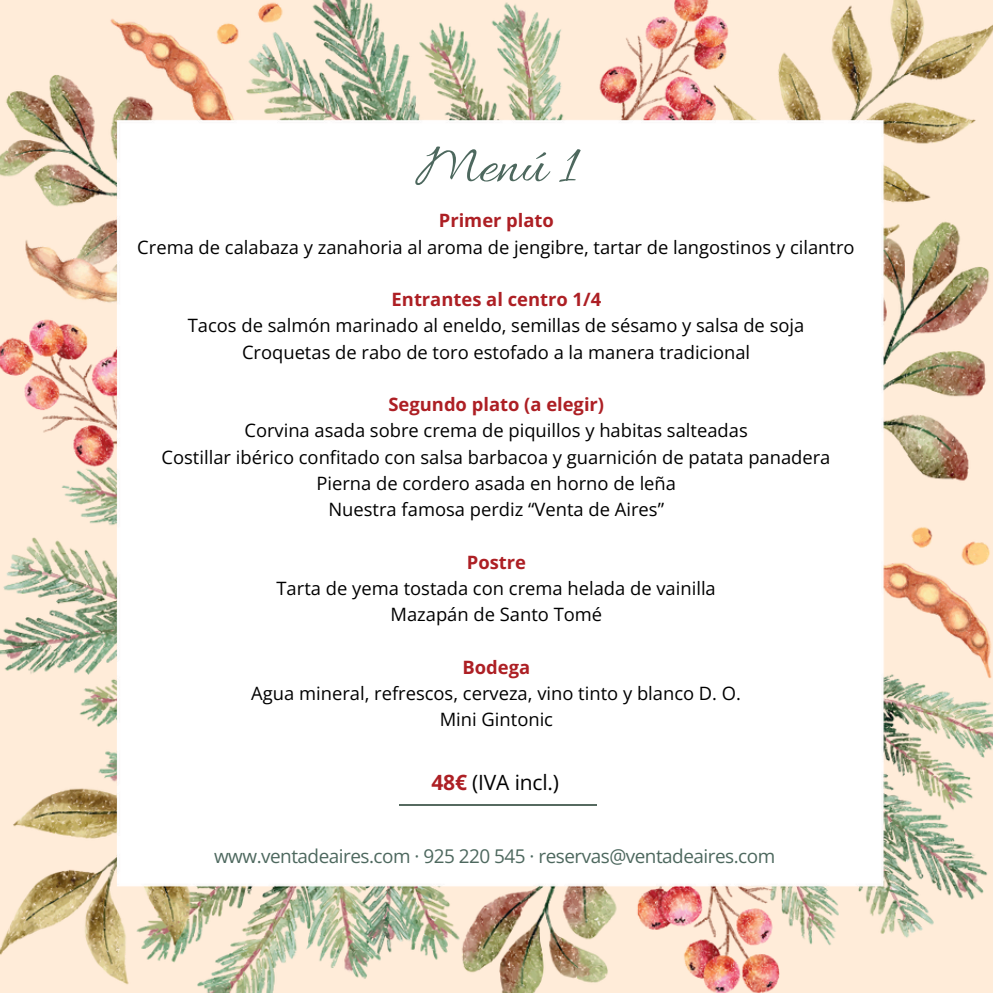
<style>
.page{position:relative;width:993px;height:993px;background:#fff}
.page>*{position:absolute;margin:0;border:0;box-sizing:border-box;transform-origin:0 0}
.t1{font:57.57px "Allura";color:#4d685e}
.t2{font:21px "Open Sans";letter-spacing:-.01em;color:#000}
.t3{font:18.9px "Open Sans";letter-spacing:-.025em;color:#4d685e}
.t4{font:18.38px "Open Sans";color:#000}
.t5{font:700 18.38px "Open Sans";color:#ad1f24}
.s1{font-weight:700;color:#ad1f24}
</style>
<div class="page">
<img style="left:0;top:0;width:992px;height:992px">
<hr style="left:399px;top:803px;width:197px;height:2px;background:#566a60">
<h2 class="t1" style="left:415px;top:134px;width:163px">Menú 1</h2>
<p class="t5" style="left:438px;top:208px;width:117px">Primer plato</p>
<p class="t4" style="left:137px;top:234px;width:718px">Crema de calabaza y zanahoria al aroma de jengibre, tartar de langostinos y cilantro</p>
<p class="t5" style="left:391px;top:286px;width:211px">Entrantes al centro 1/4</p>
<p class="t4" style="left:188px;top:313px;width:618px">Tacos de salmón marinado al eneldo, semillas de sésamo y salsa de soja</p>
<p class="t4" style="left:242px;top:339px;width:509px">Croquetas de rabo de toro estofado a la manera tradicional</p>
<p class="t5" style="left:388px;top:391px;width:217px">Segundo plato (a elegir)</p>
<p class="t4" style="left:244px;top:418px;width:504px">Corvina asada sobre crema de piquillos y habitas salteadas</p>
<p class="t4" style="left:161px;top:444px;width:670px">Costillar ibérico confitado con salsa barbacoa y guarnición de patata panadera</p>
<p class="t4" style="left:316px;top:470px;width:361px">Pierna de cordero asada en horno de leña</p>
<p class="t4" style="left:328px;top:496px;width:337px">Nuestra famosa perdiz “Venta de Aires”</p>
<p class="t5" style="left:466px;top:549px;width:61px">Postre</p>
<p class="t4" style="left:276px;top:575px;width:440px">Tarta de yema tostada con crema helada de vainilla</p>
<p class="t4" style="left:390px;top:601px;width:213px">Mazapán de Santo Tomé</p>
<p class="t5" style="left:462px;top:654px;width:69px">Bodega</p>
<p class="t4" style="left:251px;top:680px;width:491px">Agua mineral, refrescos, cerveza, vino tinto y blanco D. O.</p>
<p class="t4" style="left:439px;top:706px;width:115px">Mini Gintonic</p>
<h2 class="t2" style="left:431px;top:767px;width:129px"><span class="s1">48€</span> (IVA incl.)</h2>
<h1 class="t3" style="left:214px;top:842px;width:562px">www.ventadeaires.com · 925 220 545 · reservas@ventadeaires.com</h1>
</div>
